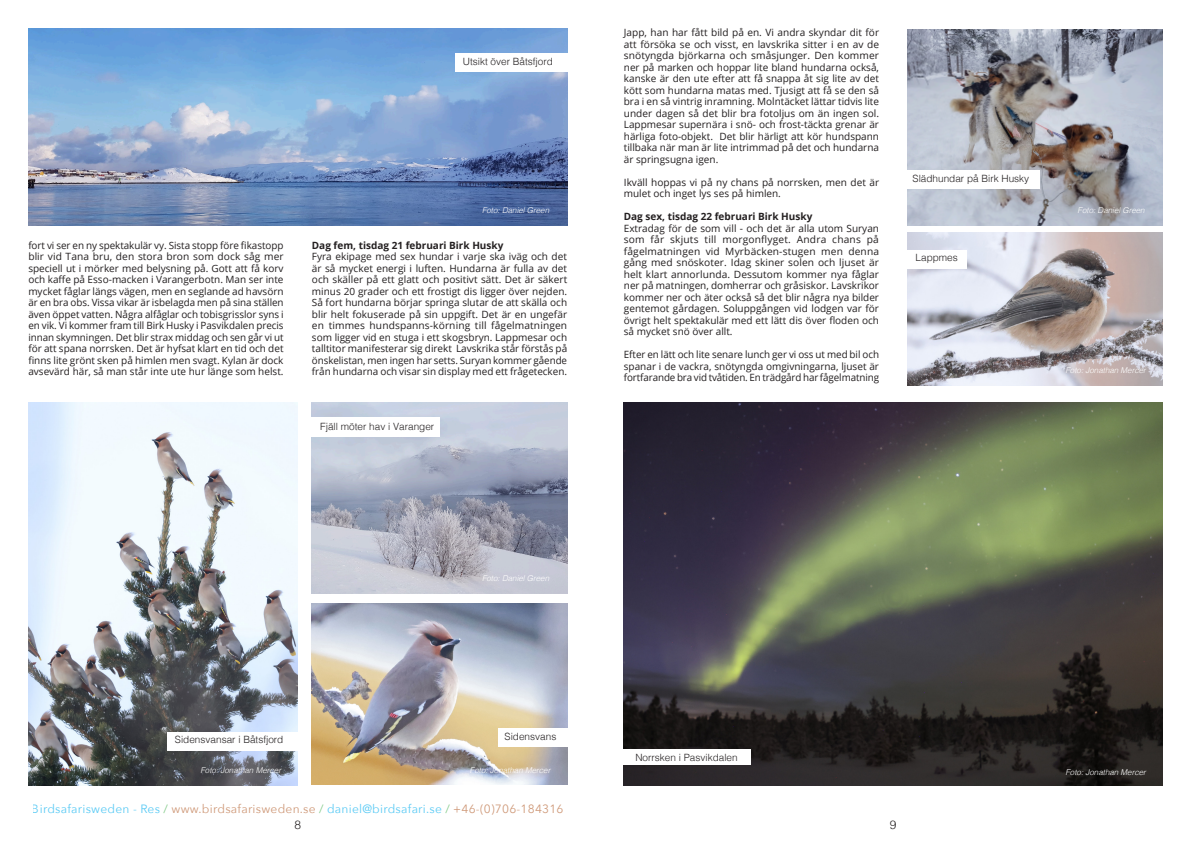
<style>
.page{position:relative;width:1191px;height:842px;background:#fff}
.page>*{position:absolute;margin:0;border:0;box-sizing:border-box;transform-origin:0 0}
.t1{font:12px "Avenir Next";letter-spacing:.02em;color:#00aeef}
.t2{font:300 12px "Helvetica";color:#231f20}
.Birdsafariswden_rese{font:10px/11.5px "Open Sans";color:#231f20;text-align:justify}
.t3{font:300 10px "Helvetica";color:#231f20}
.Birdsafariswden_rese-2{font:700 10px "Open Sans";color:#231f20}
.t4{font:italic 300 8px "Helvetica";color:#fff}
.s1{color:#40ae49}
.s2{color:#b56230}
</style>
<div class="page">
<img style="left:28px;top:28px;width:539px;height:197px">
<img style="left:624px;top:403px;width:538px;height:382px">
<div style="left:455px;top:53px;width:138px;height:19px;background:#fff"></div>
<div style="left:617px;top:749px;width:134px;height:16px;background:#fff"></div>
<img style="left:28px;top:403px;width:270px;height:382px">
<img style="left:312px;top:403px;width:255px;height:191px">
<img style="left:312px;top:604px;width:255px;height:180px">
<img style="left:907px;top:29px;width:255px;height:196px">
<img style="left:907px;top:232px;width:255px;height:154px">
<div style="left:167px;top:732px;width:135px;height:18px;background:#fff"></div>
<div style="left:498px;top:728px;width:85px;height:19px;background:#fff"></div>
<div style="left:302px;top:417px;width:137px;height:20px;background:#fff"></div>
<div style="left:900px;top:250px;width:66px;height:18px;background:#fff"></div>
<div style="left:905px;top:171px;width:134px;height:18px;background:#fff"></div>
<p class="t3" style="left:463px;top:53px;width:92px">Utsikt över Båtsfjord</p>
<p class="t4" style="left:482px;top:203px;width:69px">Foto: Daniel Green</p>
<p class="Birdsafariswden_rese" style="left:28px;top:239px;width:257px">fort vi ser en ny spektakulär vy. Sista stopp före fikastopp blir vid Tana bru, den stora bron som dock såg mer speciell ut i mörker med belysning på. Gott att få korv och kaffe på Esso-macken i Varangerbotn. Man ser inte mycket fåglar längs vägen, men en seglande ad havsörn är en bra obs. Vissa vikar är isbelagda men på sina ställen även öppet vatten. Några alfåglar och tobisgrisslor syns i en vik. Vi kommer fram till Birk Husky i Pasvikdalen precis innan skymningen. Det blir strax middag och sen går vi ut för att spana norrsken. Det är hyfsat klart en tid och det finns lite grönt sken på himlen men svagt. Kylan är dock avsevärd här, så man står inte ute hur länge som helst.</p>
<p class="Birdsafariswden_rese-2" style="left:312px;top:238px;width:193px">Dag fem, tisdag 21 februari Birk Husky</p>
<p class="Birdsafariswden_rese" style="left:312px;top:250px;width:257px">Fyra ekipage med sex hundar i varje ska iväg och det är så mycket energi i luften. Hundarna är fulla av det och skäller på ett glatt och positivt sätt. Det är säkert minus 20 grader och ett frostigt dis ligger över nejden.<br>Så fort hundarna börjar springa slutar de att skälla och blir helt fokuserade på sin uppgift. Det är en ungefär en timmes hundspanns-körning till fågelmatningen som ligger vid en stuga i ett skogsbryn. Lappmesar och talltitor manifesterar sig direkt Lavskrika står förstås på önskelistan, men ingen har setts. Suryan kommer gående från hundarna och visar sin display med ett frågetecken.</p>
<p class="t3" style="left:320px;top:418px;width:115px">Fjäll möter hav i Varanger</p>
<p class="Birdsafariswden_rese" style="left:624px;top:26px;width:257px">Japp, han har fått bild på en. Vi andra skyndar dit för att försöka se och visst, en lavskrika sitter i en av de snötyngda björkarna och småsjunger. Den kommer ner på marken och hoppar lite bland hundarna också, kanske är den ute efter att få snappa åt sig lite av det kött som hundarna matas med. Tjusigt att få se den så bra i en så vintrig inramning. Molntäcket lättar tidvis lite under dagen så det blir bra fotoljus om än ingen sol.<br>Lappmesar supernära i snö- och frost-täckta grenar är härliga foto-objekt. Det blir härligt att kör hundspann tillbaka när man är lite intrimmad på det och hundarna är springsugna igen.</p>
<p class="Birdsafariswden_rese" style="left:624px;top:176px;width:257px">Ikväll hoppas vi på ny chans på norrsken, men det är mulet och inget lys ses på himlen.</p>
<p class="Birdsafariswden_rese-2" style="left:624px;top:209px;width:190px">Dag sex, tisdag 22 februari Birk Husky</p>
<p class="Birdsafariswden_rese" style="left:624px;top:222px;width:257px">Extradag för de som vill - och det är alla utom Suryan som får skjuts till morgonflyget. Andra chans på fågelmatningen vid Myrbäcken-stugen men denna gång med snöskoter. Idag skiner solen och ljuset är helt klart annorlunda. Dessutom kommer nya fåglar ner på matningen, domherrar och gråsiskor. Lavskrikor kommer ner och äter också så det blir några nya bilder gentemot gårdagen. Soluppgången vid lodgen var för övrigt helt spektakulär med ett lätt dis över floden och så mycket snö över allt.</p>
<p class="Birdsafariswden_rese" style="left:624px;top:348px;width:257px">Efter en lätt och lite senare lunch ger vi oss ut med bil och spanar i de vackra, snötyngda omgivningarna, ljuset är fortfarande bra vid tvåtiden. En trädgård har fågelmatning</p>
<p class="t3" style="left:912px;top:170px;width:118px">Slädhundar på Birk Husky</p>
<p class="t3" style="left:915px;top:249px;width:44px">Lappmes</p>
<p class="t4" style="left:1077px;top:203px;width:69px">Foto: Daniel Green</p>
<p class="t4" style="left:1065px;top:363px;width:82px">Foto: Jonathan Mercer</p>
<p class="t4" style="left:482px;top:572px;width:69px">Foto: Daniel Green</p>
<p class="t3" style="left:175px;top:731px;width:110px">Sidensvansar i Båtsfjord</p>
<p class="t3" style="left:504px;top:728px;width:53px">Sidensvans</p>
<p class="t3" style="left:635px;top:749px;width:104px">Norrsken i Pasvikdalen</p>
<p class="t4" style="left:200px;top:763px;width:82px">Foto: Jonathan Mercer</p>
<p class="t4" style="left:470px;top:763px;width:82px">Foto: Jonathan Mercer</p>
<p class="t4" style="left:1065px;top:765px;width:82px">Foto: Jonathan Mercer</p>
<p class="t1" style="left:32px;top:798px;width:533px">Birdsafarisweden - Res <span class="s1">/</span> <span class="s2">www.birdsafarisweden.se</span> <span class="s1">/</span> daniel@birdsafari.se <span class="s1">/</span> <span class="s2">+46-(0)706-184316</span></p>
<p class="t2" style="left:294px;top:815px;width:8px">8</p>
<p class="t2" style="left:890px;top:815px;width:8px">9</p>
</div>
